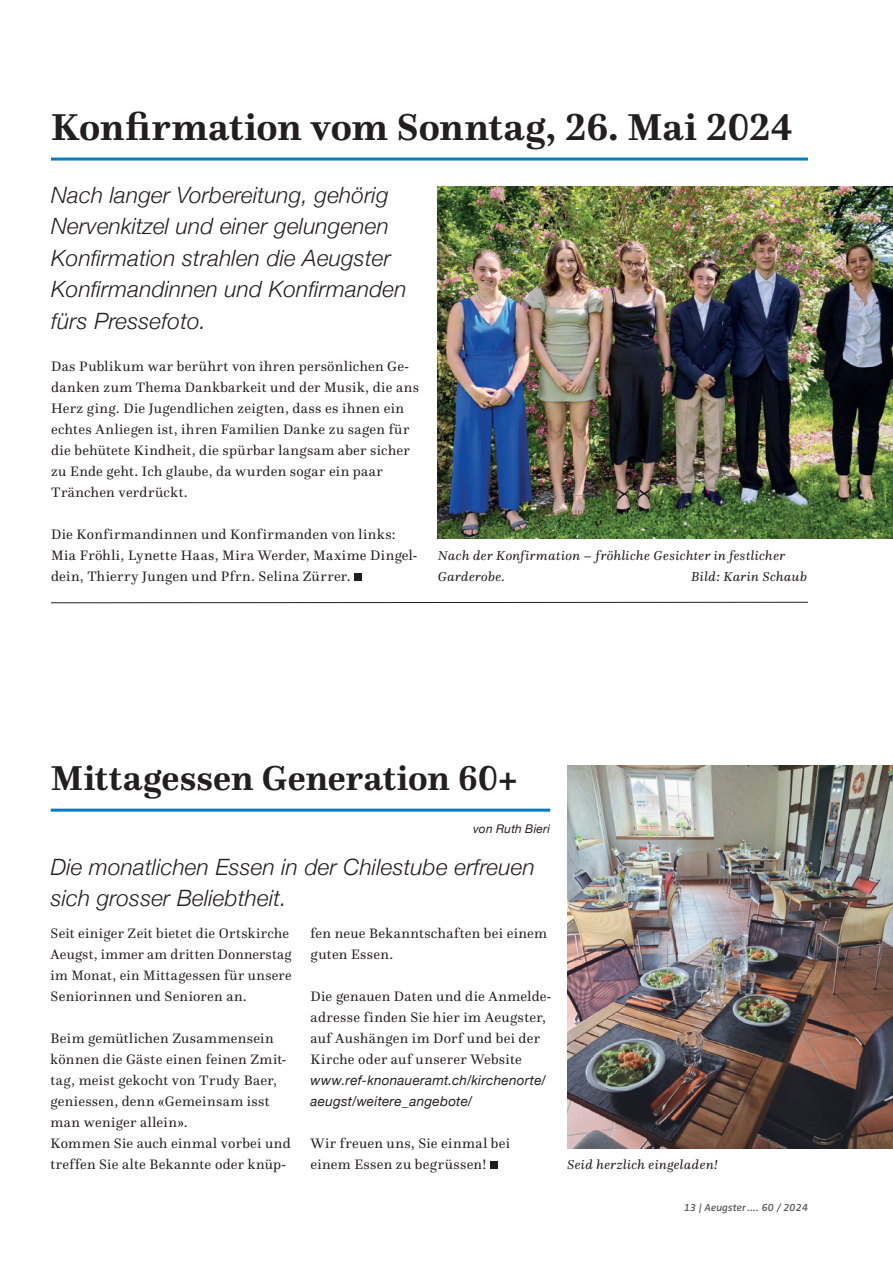
<style>
.page{position:relative;width:893px;height:1263px;background:#fff}
.page>*{position:absolute;margin:0;border:0;box-sizing:border-box;transform-origin:0 0}
.t1{font:700 39px "Questa";letter-spacing:.005em;color:#231f20}
.t2{font:700 36px "Questa";letter-spacing:.005em;color:#231f20}
.t3{font:italic 300 22.5px/31.5px "Helvetica Neue";letter-spacing:.01em;color:#231f20}
.t4{font:14.25px/21px "Questa";letter-spacing:.02em;color:#231f20}
.t5{font:italic 13.5px/21px "Questa";letter-spacing:.03em;color:#231f20}
.t6{font:italic 13.5px/21px "Helvetica Neue";letter-spacing:.02em;color:#231f20}
.t7{font:italic 12px "Helvetica Neue";letter-spacing:.015em;color:#231f20}
.t8{font:italic 600 10.5px "Zwo Pro";color:#57585a}
</style>
<div class="page">
<hr style="left:51px;top:809px;width:499px;height:3px;background:#007cc2">
<div style="left:490px;top:1162px;width:7px;height:7px;background:#231f20"></div>
<img style="left:567px;top:765px;width:326px;height:383px">
<img style="left:438px;top:187px;width:455px;height:352px">
<div style="left:354px;top:574px;width:7px;height:7px;background:#231f20"></div>
<hr style="left:51px;top:158px;width:757px;height:3px;background:#007cc2">
<svg style="left:51px;top:601px;width:757px;height:2px"></svg>
<h1 class="t1" style="left:51px;top:102px;width:743px">Konfirmation vom Sonntag, 26. Mai 2024</h1>
<h3 class="t3" style="left:51px;top:178px;width:357px">Nach langer Vorbereitung, gehörig<br>Nervenkitzel und einer gelungenen<br>Konfirmation strahlen die Aeugster<br>Konfirmandinnen und Konfirmanden fürs Pressefoto.</h3>
<p class="t4" style="left:51px;top:355px;width:369px">Das Publikum war berührt von ihren persönlichen Ge&shy;danken zum Thema Dankbarkeit und der Musik, die ans Herz ging. Die Jugendlichen zeigten, dass es ihnen ein echtes Anliegen ist, ihren Familien Danke zu sagen für die behütete Kindheit, die spürbar langsam aber sicher zu Ende geht. Ich glaube, da wurden sogar ein paar Tränchen verdrückt.</p>
<p class="t4" style="left:51px;top:523px;width:367px">Die Konfirmandinnen und Konfirmanden von links:<br>Mia Fröhli, Lynette Haas, Mira Werder, Maxime Dingel&shy;dein, Thierry Jungen und Pfrn. Selina Zürrer.</p>
<p class="t5" style="left:438px;top:545px;width:349px">Nach der Konfirmation – fröhliche Gesichter in festlicher<br>Garderobe.</p>
<p class="t5" style="left:691px;top:566px;width:117px">Bild: Karin Schaub</p>
<h2 class="t2" style="left:51px;top:756px;width:468px">Mittagessen Generation 60+</h2>
<p class="t7" style="left:473px;top:820px;width:79px">von Ruth Bieri</p>
<h3 class="t3" style="left:51px;top:850px;width:485px">Die monatlichen Essen in der Chilestube erfreuen sich grosser Beliebtheit.</h3>
<p class="t4" style="left:51px;top:922px;width:243px">Seit einiger Zeit bietet die Ortskirche Aeugst, immer am dritten Donnerstag im Monat, ein Mittagessen für unsere Seniorinnen und Senioren an.</p>
<p class="t4" style="left:51px;top:1027px;width:241px">Beim gemütlichen Zusammensein können die Gäste einen feinen Zmit&shy;tag, meist gekocht von Trudy Baer, geniessen, denn «Gemeinsam isst man weniger allein».<br>Kommen Sie auch einmal vorbei und treffen Sie alte Bekannte oder knüp-</p>
<p class="t4" style="left:311px;top:922px;width:238px">fen neue Bekanntschaften bei einem guten Essen.</p>
<p class="t4" style="left:311px;top:985px;width:242px">Die genauen Daten und die Anmelde&shy;adresse finden Sie hier im Aeugster, auf Aushängen im Dorf und bei der Kirche oder auf unserer Website</p>
<p class="t6" style="left:310px;top:1070px;width:237px">www.ref-knonaueramt.ch/kirchenorte/ aeugst/weitere_angebote/</p>
<p class="t4" style="left:310px;top:1132px;width:201px">Wir freuen uns, Sie einmal bei einem Essen zu begrüssen!</p>
<p class="t5" style="left:567px;top:1154px;width:152px">Seid herzlich eingeladen!</p>
<p class="t8" style="left:684px;top:1199px;width:125px">13 | Aeugster .... 60 / 2024</p>
</div>
